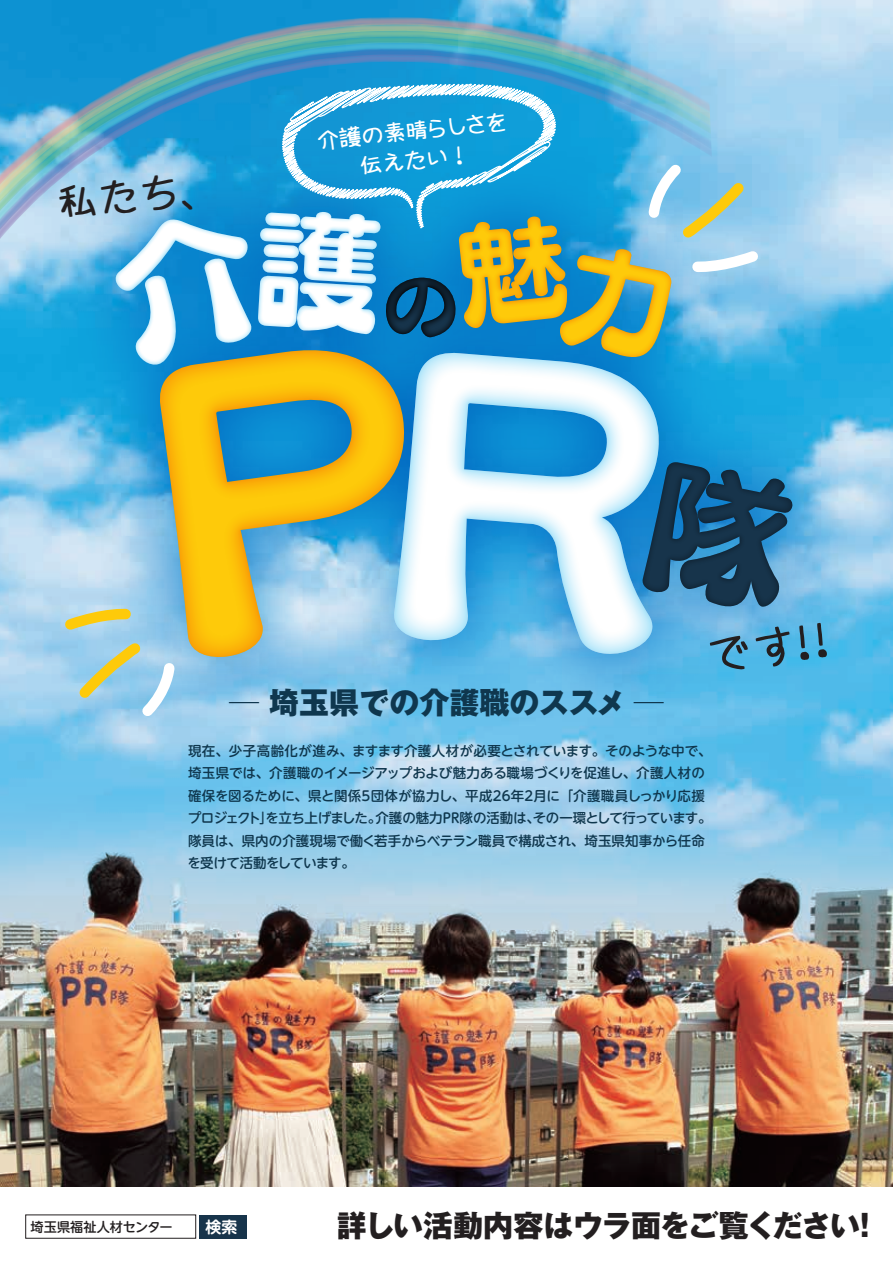
<style>
.page{position:relative;width:893px;height:1263px;background:#fff}
.page>*{position:absolute;margin:0;border:0;box-sizing:border-box;transform-origin:0 0}
.t1{font:45px "Sanafon Kaku OT";color:#231f20}
.t2{font:41.25px "Sanafon Kaku OT";color:#231f20}
.t3{font:800 30px "Gothic MB101 Pr 6 N";letter-spacing:-.03em;color:#231f20}
.t4{font:800 30px "Gothic MB101 Pr 6 N";color:#0f374e}
.t5{font:23.55px/29.1px "Sanafon Kaku OT";color:#fff;text-align:center}
.t6{font:700 15.9px "UD Shin M Go Pr 6 N De";color:#fff}
.t7{font:500 13.5px/22.5px "UD Shin M Go Pr 6 N";letter-spacing:-.02em;color:#0f374e}
.t8{font:500 13.2px "UD Shin M Go Pr 6 N";color:#231f20}
.s1{font-weight:300}
</style>
<div class="page">
<img style="left:0;top:0;width:893px;height:688px">
<img style="left:0;top:688px;width:893px;height:499px">
<svg style="left:0;top:17px;width:726px;height:63px;background:#4ba7d6"></svg>
<svg style="left:0;top:23px;width:725px;height:57px;background:#58a8cf"></svg>
<svg style="left:0;top:29px;width:724px;height:51px;background:#5bacc9"></svg>
<svg style="left:0;top:35px;width:723px;height:45px;background:#55acc6"></svg>
<svg style="left:0;top:42px;width:722px;height:38px;background:#50adca"></svg>
<svg style="left:0;top:48px;width:720px;height:32px;background:#49a7cb"></svg>
<svg style="left:0;top:54px;width:719px;height:250px;background:#4ba6cf"></svg>
<img style="left:26px;top:123px;width:856px;height:624px">
<svg style="left:160px;top:367px;width:244px;height:290px;background:#afb771"></svg>
<svg style="left:394px;top:367px;width:265px;height:287px"></svg>
<svg style="left:641px;top:461px;width:152px;height:149px;background:#266085"></svg>
<svg style="left:115px;top:80px;width:651px;height:287px;background:#5cacc9"></svg>
<svg style="left:57px;top:604px;width:123px;height:122px;background:#a6ced6"></svg>
<div style="left:199px;top:1215px;width:47px;height:23px;background:#17344b"></div>
<h2 class="t2" style="left:55px;top:183px;width:166px;rotate:-6deg">私たち、</h2>
<h3 class="t5" style="left:315px;top:126px;width:193px;rotate:-6deg">介護の素晴らしさを伝えたい！</h3>
<h3 class="t4" style="left:229px;top:677px;width:436px"><span class="s1">―</span> 埼玉県での介護職のススメ <span class="s1">―</span></h3>
<h1 class="t1" style="left:704px;top:634px;width:139px;rotate:-8deg">です！！</h1>
<p class="t7" style="left:187px;top:738px;width:526px">現在、少子高齢化が進み、ますます介護人材が必要とされています。そのような中で、埼玉県では、介護職のイメージアップおよび魅力ある職場づくりを促進し、介護人材の確保を図るために、県と関係５団体が協力し、平成２６年２月に「介護職員しっかり応援プロジェクト」を立ち上げました。介護の魅力ＰＲ隊の活動は、その一環として行っています。隊員は、県内の介護現場で働く若手からベテラン職員で構成され、埼玉県知事から任命を受けて活動をしています。</p>
<p class="t8" style="left:31px;top:1216px;width:144px">埼玉県福祉人材センター</p>
<p class="t6" style="left:205px;top:1213px;width:33px">検索</p>
<h3 class="t3" style="left:337px;top:1200px;width:545px">詳しい活動内容はウラ面をご覧ください！</h3>
</div>
